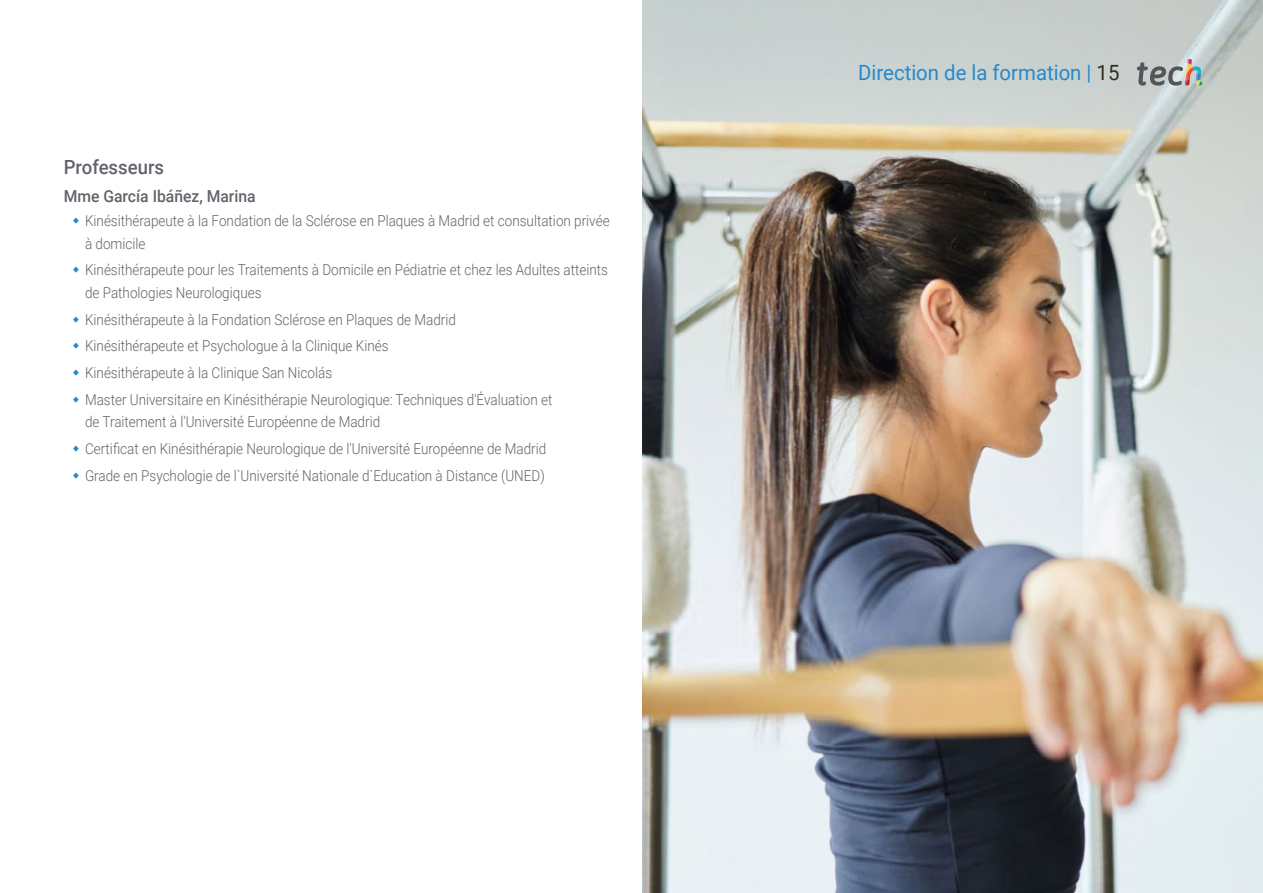
<style>
.page{position:relative;width:1263px;height:893px;background:#fff}
.page>*{position:absolute;margin:0;border:0;box-sizing:border-box;transform-origin:0 0}
.t1{font:21px "Roboto";color:#2988c9}
.t2{font:500 19.5px "Roboto";color:#61646a;scale:.95 1}
.t3{font:500 16.5px "Roboto";color:#61646a;scale:.95 1}
.t4{font:300 15px/26.7px "Roboto";color:#61646a;scale:.9 1}
.s1{color:#332d20}
</style>
<div class="page">
<img style="left:642px;top:0;width:621px;height:893px">
<svg style="left:1137px;top:59px;width:65px;height:27px;background:#a7a9a8"></svg>
<h2 class="t2" style="left:64px;top:154px;width:107px">Professeurs</h2>
<p class="t3" style="left:64px;top:184px;width:203px">Mme García Ibáñez, Marina</p>
<p class="t4" style="left:85px;top:209px;width:584px;line-height:22.5px">Kinésithérapeute à la Fondation de la Sclérose en Plaques à Madrid et consultation privée à domicile</p>
<p class="t4" style="left:85px;top:258px;width:583px;line-height:22.5px">Kinésithérapeute pour les Traitements à Domicile en Pédiatrie et chez les Adultes atteints de Pathologies Neurologiques</p>
<p class="t4" style="left:85px;top:305px;width:521px">Kinésithérapeute à la Fondation Sclérose en Plaques de Madrid Kinésithérapeute et Psychologue à la Clinique Kinés<br>Kinésithérapeute à la Clinique San Nicolás<br>Master Universitaire en Kinésithérapie Neurologique: Techniques d'Évaluation et</p>
<p class="t4" style="left:85px;top:408px;width:514px">de Traitement à l'Université Européenne de Madrid<br>Certificat en Kinésithérapie Neurologique de l'Université Européenne de Madrid<br>Grade en Psychologie de l`Université Nationale d`Education à Distance (UNED)</p>
<h1 class="t1" style="left:858px;top:57px;width:263px">Direction de la formation | <span class="s1">15</span></h1>
</div>
